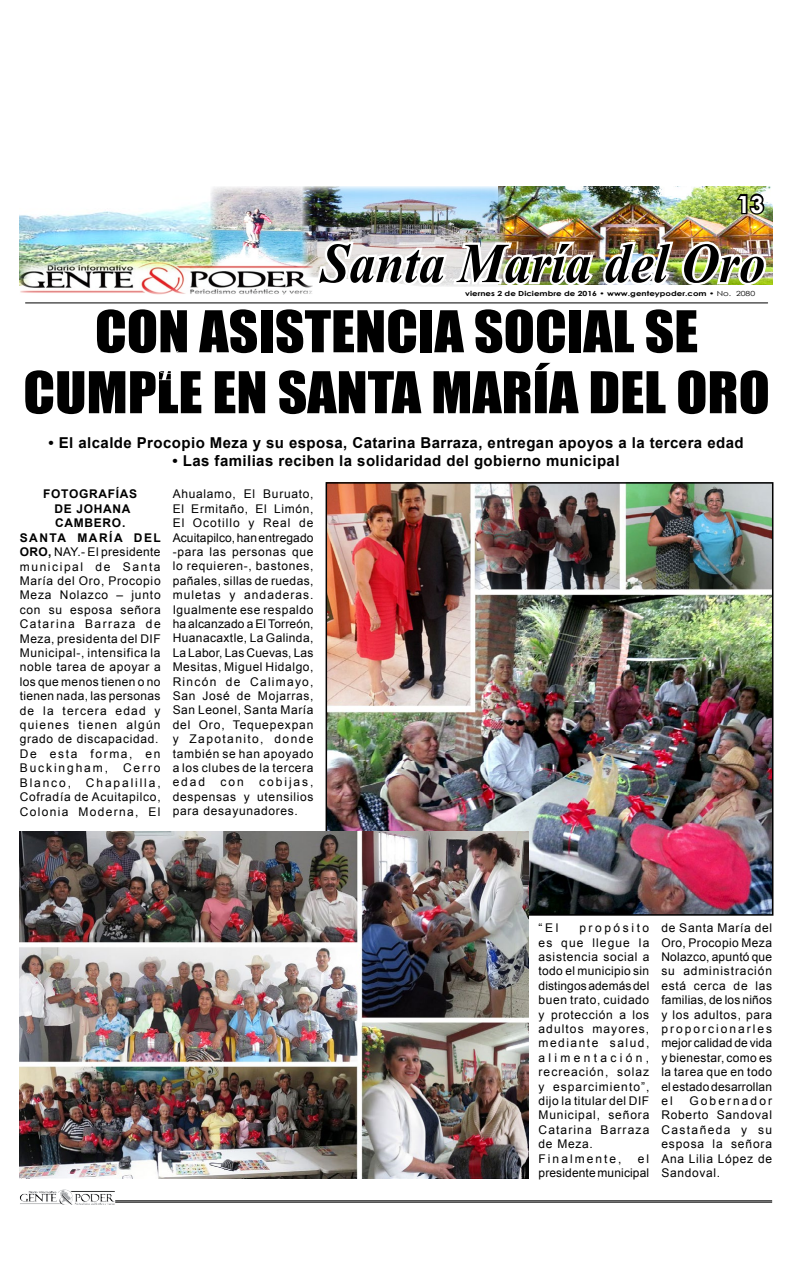
<style>
.page{position:relative;width:792px;height:1276px;background:#fff}
.page>*{position:absolute;margin:0;border:0;box-sizing:border-box;transform-origin:0 0}
.t1{font:italic 700 56.2px "Times New Roman";color:#000;scale:.93 1}
.t2{font:53.1px/60.9px "Impact";color:#000;text-align:center;scale:1.08 1}
.t3{font:700 25.2px "Century Gothic";color:#fff;scale:1.14 1}
.t4{font:700 23.6px "Century Gothic";color:#fff}
.t5{font:700 15px "Arial";letter-spacing:.03em;color:#000}
.t6{font:12px/14.4px "Arial";letter-spacing:.06em;color:#000;text-align:justify}
.t7{font:12px "Arial";letter-spacing:.03em;color:#000}
.t8{font:700 12px "Arial";letter-spacing:.06em;color:#000}
.t9{font:12px/14.4px "Arial";letter-spacing:.01em;color:#000;text-align:right}
.t10{font:12px "Arial";letter-spacing:.1em;color:#000}
.t11{font:12px "Arial";letter-spacing:.115em;color:#000}
.t12{font:12px "Arial";letter-spacing:.13em;color:#000}
.t13{font:12px "Arial";letter-spacing:.095em;color:#000}
.t14{font:12px "Arial";letter-spacing:.135em;color:#000}
.t15{font:700 12px "Arial";letter-spacing:.125em;color:#000}
.t16{font:12px "Arial";letter-spacing:.155em;color:#000}
.t17{font:700 7px "Century Gothic";color:#000;scale:1.23 1}
.s1{font-weight:400}
.s2{font-weight:700}
</style>
<div class="page">
<hr style="left:115px;top:1200px;width:657px;height:1px;background:#000">
<hr style="left:115px;top:1201px;width:657px;height:1px;background:#000">
<img style="left:58px;top:1189px;width:14px;height:13px">
<img style="left:329px;top:485px;width:441px;height:427px">
<div style="left:326px;top:482px;width:447px;height:433px;border:2px solid #000"></div>
<img style="left:19px;top:186px;width:754px;height:118px">
<img style="left:20px;top:831px;width:509px;height:347px">
<h3 class="t4" style="left:737px;top:186px;width:28px">13</h3>
<h3 class="t3" style="left:741px;top:188px;width:30px">13</h3>
<h1 class="t1" style="left:320px;top:224px;width:480px">Santa María del Oro</h1>
<p class="t17" style="left:465px;top:288px;width:237px">viernes 2 de Diciembre de 2016 • www.genteypoder.com • <span class="s1">No. 2080</span></p>
<h2 class="t2" style="left:23px;top:299px;width:693px">CON ASISTENCIA SOCIAL SE<br>CUMPLE EN SANTA MARÍA DEL ORO</h2>
<p class="t5" style="left:49px;top:432px;width:696px">• El alcalde Procopio Meza y su esposa, Catarina Barraza, entregan apoyos a la tercera edad</p>
<p class="t5" style="left:173px;top:450px;width:448px">• Las familias reciben la solidaridad del gobierno municipal</p>
<p class="t8" style="left:43px;top:485px;width:96px">FOTOGRAFÍAS</p>
<p class="t8" style="left:54px;top:500px;width:78px">DE JOHANA</p>
<p class="t8" style="left:55px;top:514px;width:72px">CAMBERO.</p>
<p class="t15" style="left:20px;top:529px;width:143px">SANTA MARÍA DEL</p>
<p class="t7" style="left:20px;top:543px;width:142px"><span class="s2">ORO,</span> NAY.- El presidente</p>
<p class="t12" style="left:20px;top:558px;width:142px">municipal de Santa</p>
<p class="t6" style="left:20px;top:573px;width:142px">María del Oro, Procopio</p>
<p class="t6" style="left:20px;top:588px;width:142px">Meza Nolazco – junto</p>
<p class="t6" style="left:20px;top:602px;width:142px">con su esposa señora</p>
<p class="t11" style="left:20px;top:615px;width:142px">Catarina Barraza de</p>
<p class="t6" style="left:20px;top:631px;width:142px">Meza, presidenta del DIF</p>
<p class="t6" style="left:20px;top:645px;width:142px">Municipal-, intensifica la</p>
<p class="t6" style="left:20px;top:660px;width:142px">noble tarea de apoyar a</p>
<p class="t7" style="left:20px;top:673px;width:142px">los que menos tienen o no</p>
<p class="t7" style="left:20px;top:687px;width:142px">tienen nada, las personas</p>
<p class="t13" style="left:20px;top:702px;width:142px">de la tercera edad y</p>
<p class="t10" style="left:20px;top:716px;width:142px">quienes tienen algún</p>
<p class="t6" style="left:20px;top:732px;width:140px">grado de discapacidad.</p>
<p class="t14" style="left:20px;top:745px;width:142px">De esta forma, en</p>
<p class="t16" style="left:20px;top:760px;width:90px">Buckingham,</p>
<p class="t6" style="left:20px;top:761px;width:142px;text-indent:103px">Cerro Blanco, Chapalilla, Cofradía de Acuitapilco, Colonia Moderna, El</p>
<p class="t6" style="left:173px;top:487px;width:142px">Ahualamo, El Buruato, El Ermitaño, El Limón, El Ocotillo y Real de Acuitapilco, han entregado -para las personas que lo requieren-, bastones, pañales, sillas de ruedas, muletas y andaderas.<br>Igualmente ese respaldo ha alcanzado a El Torreón, Huanacaxtle, La Galinda, La Labor, Las Cuevas, Las Mesitas, Miguel Hidalgo, Rincón de Calimayo, San José de Mojarras, San Leonel, Santa María del Oro, Tequepexpan y Zapotanito, donde también se han apoyado a los clubes de la tercera edad</p>
<p class="t6" style="left:173px;top:775px;width:142px;text-indent:87px">cobijas, despensas y utensilios para desayunadores.</p>
<p class="t6" style="left:221px;top:775px;width:25px">con</p>
<p class="t6" style="left:539px;top:920px;width:21px">“El</p>
<p class="t6" style="left:539px;top:920px;width:112px;text-align:left;text-indent:41px">propósito es que llegue la asistencia social a todo el municipio sin distingos además del buen trato, cuidado y protección a los adultos mayores, mediante salud, alimentación, recreación, solaz y esparcimiento”, dijo la titular del DIF<br>Municipal, señora<br>Catarina Barraza de Meza.<br>Finalmente,</p>
<p class="t9" style="left:539px;top:1151px;width:112px">el<br>presidente municipal</p>
<p class="t6" style="left:661px;top:920px;width:112px">de Santa María del Oro, Procopio Meza Nolazco, apuntó que su administración está cerca de las familias, de los niños y los adultos, para proporcionarles mejor calidad de vida y bienestar, como es la tarea que en todo el estado desarrollan el</p>
<p class="t6" style="left:661px;top:1093px;width:112px;text-indent:28px">Gobernador Roberto Sandoval Castañeda y su esposa la señora Ana Lilia López de Sandoval.</p>
</div>
